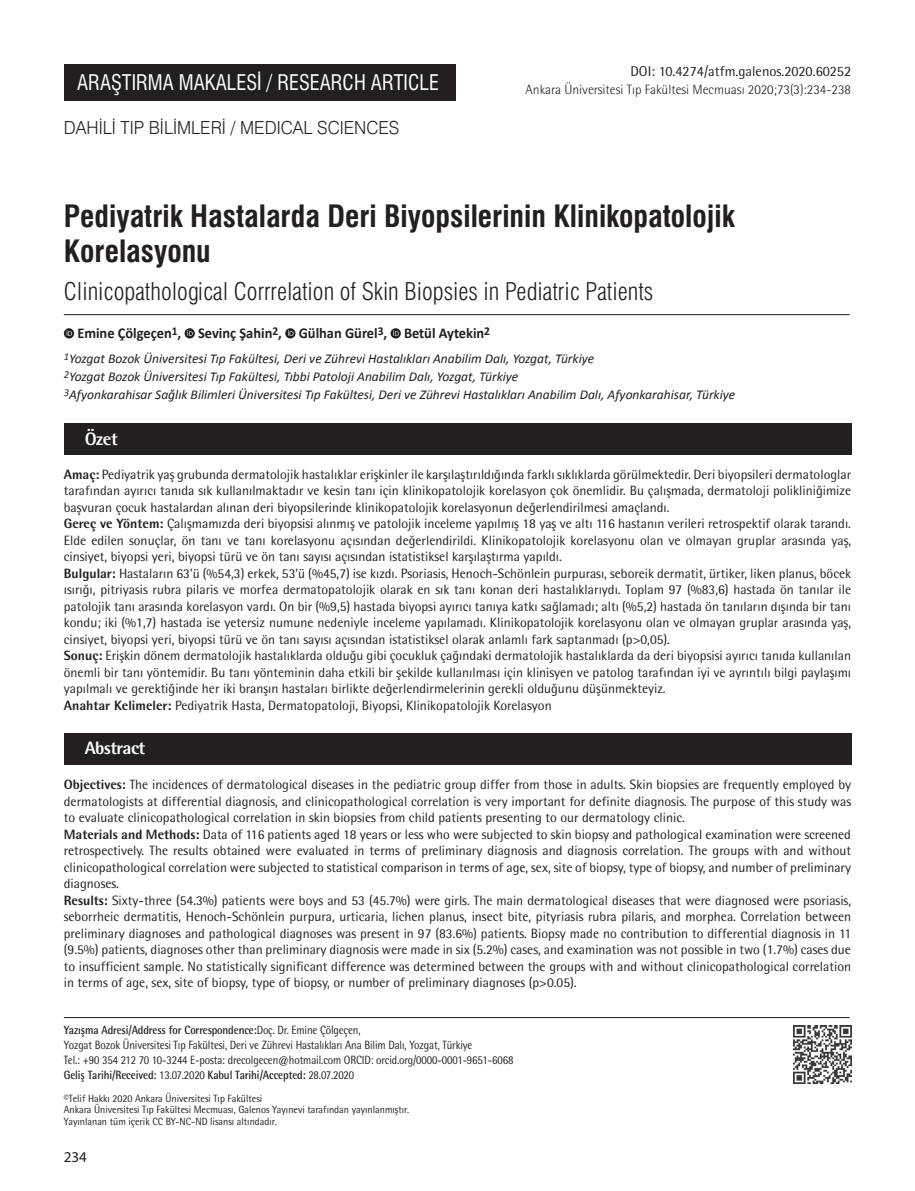
<style>
.page{position:relative;width:915px;height:1191px;background:#fff}
.page>*{position:absolute;margin:0;border:0;box-sizing:border-box;transform-origin:0 0}
.t1{font:30px/34.5px "Swiss Condensed Bold Tr";color:#231f20}
.t2{font:24px "Swiss Condensed Light Tr";color:#231f20}
.t3{font:21px "Swiss Condensed Tr";color:#fff;scale:.96 1}
.t4{font:18px "Swiss Light Tr";color:#231f20;scale:.96 1}
.t5{font:800 18px "Rotis Semi Sans Std";letter-spacing:-.025em;color:#fff}
.t6{font:700 15px "Calibri";color:#231f20;scale:.96 1}
.t7{font:15px "Myriad Pro";color:#231f20}
.t8{font:14.25px "Rotis Semi Sans Std";color:#231f20}
.t9{font:13.5px/16.5px "Rotis Semi Sans Std";color:#231f20}
.t10{font:italic 13.5px/18px "Calibri";color:#231f20}
.t11{font:300 13.5px "Rotis Semi Sans Std";color:#231f20}
.t12{font:12px/15px "Rotis Semi Sans Std";letter-spacing:-.01em;color:#231f20;scale:.9 1}
.t13{font:10.5px/11.4px "Rotis Semi Sans Std";color:#231f20;scale:.95 1}
.s1{font-weight:800}
.s2{font-weight:700}
</style>
<div class="page">
<div style="left:64px;top:64px;width:391px;height:37px;background:#231f20"></div>
<hr style="left:64px;top:1017px;width:785px;height:1px;background:#231f20">
<img style="left:793px;top:1025px;width:57px;height:58px">
<div style="left:64px;top:733px;width:786px;height:31px;background:#231f20"></div>
<div style="left:64px;top:423px;width:786px;height:31px;background:#231f20"></div>
<hr style="left:64px;top:314px;width:785px;height:1px;background:#231f20">
<svg style="left:64px;top:328px;width:10px;height:10px"></svg>
<svg style="left:67px;top:330px;width:5px;height:6px"></svg>
<svg style="left:184px;top:328px;width:11px;height:10px"></svg>
<svg style="left:187px;top:330px;width:6px;height:6px"></svg>
<svg style="left:285px;top:328px;width:10px;height:10px"></svg>
<svg style="left:288px;top:330px;width:5px;height:6px"></svg>
<svg style="left:390px;top:328px;width:10px;height:10px"></svg>
<svg style="left:393px;top:330px;width:6px;height:6px"></svg>
<h3 class="t3" style="left:77px;top:70px;width:378px">ARAŞTIRMA MAKALESİ / RESEARCH ARTICLE</h3>
<h3 class="t4" style="left:64px;top:116px;width:351px">DAHİLİ TIP BİLİMLERİ / MEDICAL SCIENCES</h3>
<p class="t8" style="left:630px;top:63px;width:222px">DOI: 10.4274/atfm.galenos.2020.60252</p>
<p class="t11" style="left:525px;top:82px;width:327px">Ankara Üniversitesi Tıp Fakültesi Mecmuası 2020;73(3):234-238</p>
<h1 class="t1" style="left:64px;top:199px;width:672px">Pediyatrik Hastalarda Deri Biyopsilerinin Klinikopatolojik<br>Korelasyonu</h1>
<h2 class="t2" style="left:64px;top:277px;width:591px">Clinicopathological Corrrelation of Skin Biopsies in Pediatric Patients</h2>
<p class="t6" style="left:77px;top:324px;width:431px">Emine Çölgeçen<sup>1</sup>, Sevinç Şahin<sup>2</sup>, Gülhan Gürel<sup>3</sup>, Betül Aytekin<sup>2</sup></p>
<p class="t10" style="left:64px;top:349px;width:672px"><sup>1</sup>Yozgat Bozok Üniversitesi Tıp Fakültesi, Deri ve Zührevi Hastalıkları Anabilim Dalı, Yozgat, Türkiye<br><sup>2</sup>Yozgat Bozok Üniversitesi Tıp Fakültesi, Tıbbi Patoloji Anabilim Dalı, Yozgat, Türkiye<br><sup>3</sup>Afyonkarahisar Sağlık Bilimleri Üniversitesi Tıp Fakültesi, Deri ve Zührevi Hastalıkları Anabilim Dalı, Afyonkarahisar, Türkiye</p>
<h3 class="t5" style="left:85px;top:427px;width:35px">Özet</h3>
<p class="t9" style="left:64px;top:466px;width:788px"><span class="s1">Amaç:</span> Pediyatrik yaş grubunda dermatolojik hastalıklar erişkinler ile karşılaştırıldığında farklı sıklıklarda görülmektedir. Deri biyopsileri dermatologlar tarafından ayırıcı tanıda sık kullanılmaktadır ve kesin tanı için klinikopatolojik korelasyon çok önemlidir. Bu çalışmada, dermatoloji polikliniğimize başvuran çocuk hastalardan alınan deri biyopsilerinde klinikopatolojik korelasyonun değerlendirilmesi amaçlandı.<br><span class="s1">Gereç ve Yöntem:</span> Çalışmamızda deri biyopsisi alınmış ve patolojik inceleme yapılmış 18 yaş ve altı 116 hastanın verileri retrospektif olarak tarandı.<br>Elde edilen sonuçlar, ön tanı ve tanı korelasyonu açısından değerlendirildi. Klinikopatolojik korelasyonu olan ve olmayan gruplar arasında yaş, cinsiyet, biyopsi yeri, biyopsi türü ve ön tanı sayısı açısından istatistiksel karşılaştırma yapıldı.<br><span class="s1">Bulgular:</span> Hastaların 63’ü (%54,3) erkek, 53’ü (%45,7) ise kızdı. Psoriasis, Henoch-Schönlein purpurası, seboreik dermatit, ürtiker, liken planus, böcek ısırığı, pitriyasis rubra pilaris ve morfea dermatopatolojik olarak en sık tanı konan deri hastalıklarıydı. Toplam 97 (%83,6) hastada ön tanılar ile patolojik tanı arasında korelasyon vardı. On bir (%9,5) hastada biyopsi ayırıcı tanıya katkı sağlamadı; altı (%5,2) hastada ön tanıların dışında bir tanı kondu; iki (%1,7) hastada ise yetersiz numune nedeniyle inceleme yapılamadı. Klinikopatolojik korelasyonu olan ve olmayan gruplar arasında yaş, cinsiyet, biyopsi yeri, biyopsi türü ve ön tanı sayısı açısından istatistiksel olarak anlamlı fark saptanmadı (p&gt;0,05).<br><span class="s1">Sonuç:</span> Erişkin dönem dermatolojik hastalıklarda olduğu gibi çocukluk çağındaki dermatolojik hastalıklarda da deri biyopsisi ayırıcı tanıda kullanılan önemli bir tanı yöntemidir. Bu tanı yönteminin daha etkili bir şekilde kullanılması için klinisyen ve patolog tarafından iyi ve ayrıntılı bilgi paylaşımı yapılmalı ve gerektiğinde her iki branşın hastaları birlikte değerlendirmelerinin gerekli olduğunu düşünmekteyiz.<br><span class="s1">Anahtar Kelimeler:</span> Pediyatrik Hasta, Dermatopatoloji, Biyopsi, Klinikopatolojik Korelasyon</p>
<h3 class="t5" style="left:85px;top:736px;width:62px">Abstract</h3>
<p class="t9" style="left:64px;top:776px;width:788px"><span class="s1">Objectives:</span> The incidences of dermatological diseases in the pediatric group differ from those in adults. Skin biopsies are frequently employed by dermatologists at differential diagnosis, and clinicopathological correlation is very important for definite diagnosis. The purpose of this study was to evaluate clinicopathological correlation in skin biopsies from child patients presenting to our dermatology clinic.<br><span class="s1">Materials and Methods:</span> Data of 116 patients aged 18 years or less who were subjected to skin biopsy and pathological examination were screened retrospectively. The results obtained were evaluated in terms of preliminary diagnosis and diagnosis correlation. The groups with and without clinicopathological correlation were subjected to statistical comparison in terms of age, sex, site of biopsy, type of biopsy, and number of preliminary diagnoses.<br><span class="s1">Results:</span> Sixty-three (54.3%) patients were boys and 53 (45.7%) were girls. The main dermatological diseases that were diagnosed were psoriasis, seborrheic dermatitis, Henoch-Schönlein purpura, urticaria, lichen planus, insect bite, pityriasis rubra pilaris, and morphea. Correlation between preliminary diagnoses and pathological diagnoses was present in 97 (83.6%) patients. Biopsy made no contribution to differential diagnosis in 11 (9.5%) patients, diagnoses other than preliminary diagnosis were made in six (5.2%) cases, and examination was not possible in two (1.7%) cases due to insufficient sample. No statistically significant difference was determined between the groups with and without clinicopathological correlation in terms of age, sex, site of biopsy, type of biopsy, or number of preliminary diagnoses (p&gt;0.05).</p>
<p class="t12" style="left:64px;top:1022px;width:501px"><span class="s2">Yazışma Adresi/Address for Correspondence:</span>Doç. Dr. Emine Çölgeçen,<br>Yozgat Bozok Üniversitesi Tıp Fakültesi, Deri ve Zührevi Hastalıkları Ana Bilim Dalı, Yozgat, Türkiye<br>Tel.: +90 354 212 70 10-3244 E-posta: drecolgecen@hotmail.com ORCID: orcid.org/0000-0001-9651-6068<br><span class="s2">Geliş Tarihi/Received:</span> 13.07.2020 <span class="s2">Kabul Tarihi/Accepted:</span> 28.07.2020</p>
<p class="t13" style="left:64px;top:1092px;width:365px">©️Telif Hakkı 2020 Ankara Üniversitesi Tıp Fakültesi<br>Ankara Üniversitesi Tıp Fakültesi Mecmuası, Galenos Yayınevi tarafından yayınlanmıştır.<br>Yayınlanan tüm içerik CC BY-NC-ND lisansı altındadır.</p>
<p class="t7" style="left:64px;top:1147px;width:25px">234</p>
</div>
